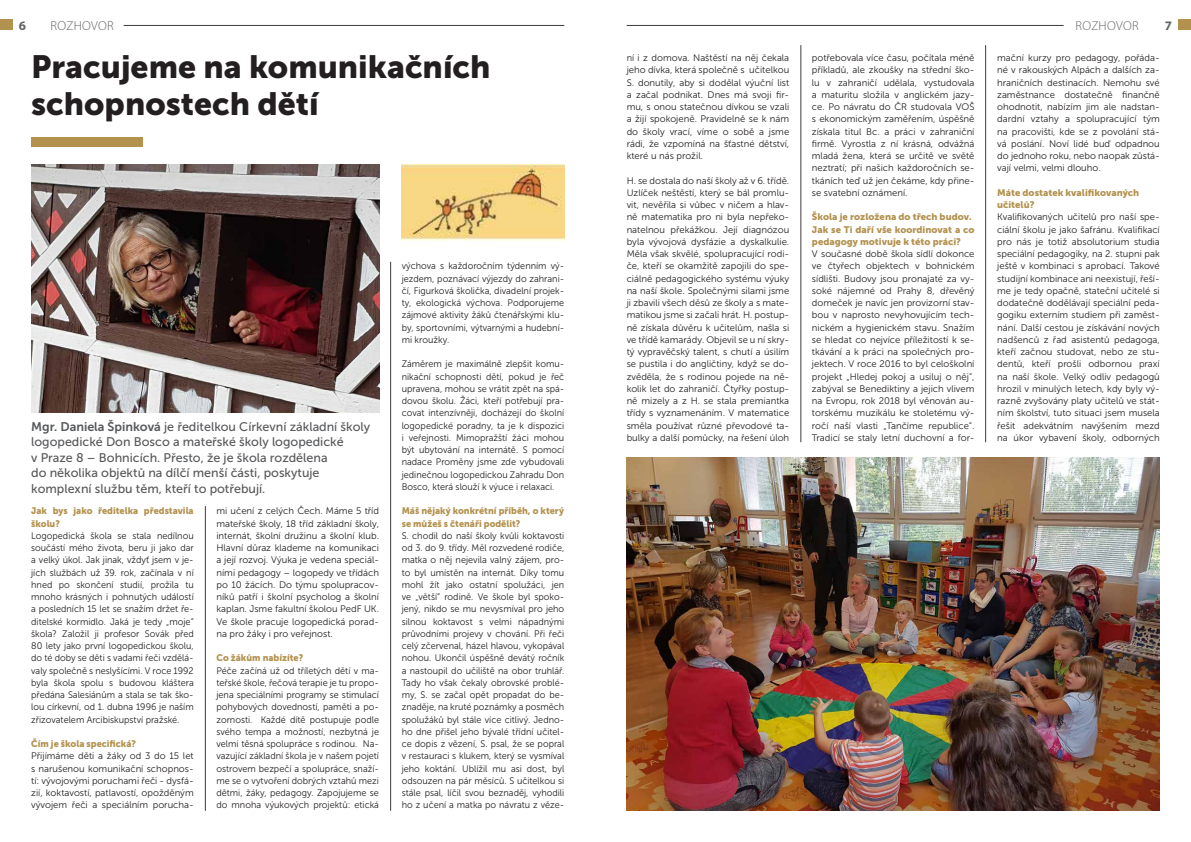
<style>
.page{position:relative;width:1191px;height:842px;background:#fff}
.page>*{position:absolute;margin:0;border:0;box-sizing:border-box;transform-origin:0 0}
.t1{font:32px/37px "Museo Sans 900";color:#231f20}
.t2{font:300 13px "Myriad Pro";letter-spacing:.02em;color:#636366}
.t3{font:700 13px "Myriad Pro";color:#636366}
.t4{font:12.5px/15.5px "Museo Sans 500";color:#57585a}
.t5{font:9.5px/12.2px "Museo Sans 300";color:#231f20;text-align:justify}
.t6{font:9.5px/12.2px "Museo Sans 300";color:#231f20;text-align:justify;scale:.96 1}
.t7{font:9.5px/12.2px "Museo Sans 900";color:#b3914e;scale:.96 1}
.t8{font:9.5px/12.2px "Museo Sans 900";color:#b3914e}
.s1{font-family:"Museo Sans 700"}
</style>
<div class="page">
<hr style="left:390px;top:262px;width:1px;height:549px;background:#231f20">
<hr style="left:205px;top:506px;width:1px;height:305px;background:#231f20">
<div style="left:1178px;top:20px;width:13px;height:10px;background:#b3914e"></div>
<hr style="left:124px;top:25px;width:440px;height:1px;background:#231f20">
<hr style="left:626px;top:25px;width:437px;height:1px;background:#231f20">
<div style="left:0;top:20px;width:12px;height:10px;background:#b3914e"></div>
<img style="left:31px;top:165px;width:348px;height:247px">
<div style="left:31px;top:137px;width:112px;height:10px;background:#b3914e"></div>
<hr style="left:985px;top:45px;width:1px;height:397px;background:#231f20">
<hr style="left:800px;top:45px;width:1px;height:397px;background:#231f20">
<img style="left:402px;top:165px;width:162px;height:76px">
<img style="left:626px;top:458px;width:533px;height:353px">
<h2 class="t2" style="left:50px;top:18px;width:65px">ROZHOVOR</h2>
<h2 class="t2" style="left:1075px;top:18px;width:65px">ROZHOVOR</h2>
<h1 class="t1" style="left:31px;top:48px;width:461px">Pracujeme na komunikačních schopnostech dětí</h1>
<h2 class="t3" style="left:19px;top:17px;width:9px">6</h2>
<h2 class="t3" style="left:1164px;top:17px;width:9px">7</h2>
<p class="t6" style="left:626px;top:52px;width:171px">ní i z domova. Naštěstí na něj čekala jeho dívka, která společně s učitelkou S. donutily, aby si dodělal výuční list a začal podnikat. Dnes má svoji fir&shy;mu, s onou statečnou dívkou se vzali a žijí spokojeně. Pravidelně se k nám do školy vrací, víme o sobě a jsme rádi, že vzpomíná na šťastné dětství, které u nás prožil.</p>
<p class="t5" style="left:626px;top:174px;width:164px">H. se dostala do naší školy až v 6. třídě.<br>Uzlíček neštěstí, který se bál promlu&shy;vit, nevěřila si vůbec v ničem a hlav&shy;ně matematika pro ni byla nepřeko&shy;natelnou překážkou. Její diagnózou byla vývojová dysfázie a dyskalkulie.<br>Měla však skvělé, spolupracující rodi&shy;če, kteří se okamžitě zapojili do spe&shy;ciálně pedagogického systému výuky na naší škole. Společnými silami jsme ji zbavili všech děsů ze školy a s mate&shy;matikou jsme si začali hrát. H. postup&shy;ně získala důvěru k učitelům, našla si ve třídě kamarády. Objevil se u ní skry&shy;tý vypravěčský talent, s chutí a úsilím se pustila i do angličtiny, když se do&shy;zvěděla, že s rodinou pojede na ně&shy;kolik let do zahraničí. Čtyřky postup&shy;ně mizely a z H. se stala premiantka třídy s vyznamenáním. V matematice směla používat různé převodové ta&shy;bulky a další pomůcky, na řešení úloh</p>
<p class="t5" style="left:997px;top:52px;width:164px">mační kurzy pro pedagogy, pořáda&shy;né v rakouských Alpách a dalších za&shy;hraničních destinacích. Nemohu své zaměstnance dostatečně finančně ohodnotit, nabízím jim ale nadstan&shy;dardní vztahy a spolupracující tým na pracovišti, kde se z povolání stá&shy;vá poslání. Noví lidé buď odpadnou do jednoho roku, nebo naopak zůstá&shy;vají velmi, velmi dlouho.</p>
<p class="t8" style="left:997px;top:186px;width:143px">Máte dostatek kvalifikovaných učitelů?</p>
<p class="t5" style="left:997px;top:211px;width:164px">Kvalifikovaných učitelů pro naší spe&shy;ciální školu je jako šafránu. Kvalifikací pro nás je totiž absolutorium studia speciální pedagogiky, na 2. stupni pak ještě v kombinaci s aprobací. Takové studijní kombinace ani neexistují, řeší&shy;me je tedy opačně, stateční učitelé si dodatečně dodělávají speciální peda&shy;gogiku externím studiem při zaměst&shy;nání. Další cestou je získávání nových nadšenců z řad asistentů pedagoga, kteří začnou studovat, nebo ze stu&shy;dentů, kteří prošli odbornou praxí na naší škole. Velký odliv pedagogů hrozil v minulých letech, kdy byly vý&shy;razně zvyšovány platy učitelů ve stát&shy;ním školství, tuto situaci jsem musela řešit adekvátním navýšením mezd na úkor vybavení školy, odborných</p>
<p class="t5" style="left:812px;top:52px;width:164px">potřebovala více času, počítala méně příkladů, ale zkoušky na střední ško&shy;lu v zahraničí udělala, vystudovala a maturitu složila v anglickém jazy&shy;ce. Po návratu do ČR studovala VOŠ s ekonomickým zaměřením, úspěšně získala titul Bc. a práci v zahraniční firmě. Vyrostla z ní krásná, odvážná mladá žena, která se určitě ve světě neztratí; při našich každoročních se&shy;tkáních teď už jen čekáme, kdy přine&shy;se svatební oznámení.</p>
<p class="t8" style="left:812px;top:211px;width:164px">Škola je rozložena do třech budov.<br>Jak se Ti daří vše koordinovat a co pedagogy motivuje k této práci?</p>
<p class="t5" style="left:812px;top:248px;width:164px">V současné době škola sídlí dokonce ve čtyřech objektech v bohnickém sídlišti. Budovy jsou pronajaté za vy&shy;soké nájemné od Prahy 8, dřevěný domeček je navíc jen provizorní stav&shy;bou v naprosto nevyhovujícím tech&shy;nickém a hygienickém stavu. Snažím se hledat co nejvíce příležitostí k se&shy;tkávání a k práci na společných pro&shy;jektech. V roce 2016 to byl celoškolní projekt „Hledej pokoj a usiluj o něj“, zabýval se Benediktiny a jejich vlivem na Evropu, rok 2018 byl věnován au&shy;torskému muzikálu ke stoletému vý&shy;ročí naší vlasti „Tančíme republice“.<br>Tradicí se staly letní duchovní a for-</p>
<p class="t6" style="left:402px;top:260px;width:171px">výchova s každoročním týdenním vý&shy;jezdem, poznávací výjezdy do zahrani&shy;čí, Figurková školička, divadelní projek&shy;ty, ekologická výchova. Podporujeme zájmové aktivity žáků čtenářskými klu&shy;by, sportovními, výtvarnými a hudební&shy;mi kroužky.</p>
<p class="t6" style="left:402px;top:358px;width:171px">Záměrem je maximálně zlepšit komu&shy;nikační schopnosti dětí, pokud je řeč upravena, mohou se vrátit zpět na spá&shy;dovou školu. Žáci, kteří potřebují pra&shy;covat intenzívněji, docházejí do školní logopedické poradny, ta je k dispozici i veřejnosti. Mimopražští žáci mohou být ubytování na internátě. S pomocí nadace Proměny jsme zde vybudovali jedinečnou logopedickou Zahradu Don Bosco, která slouží k výuce i relaxaci.</p>
<p class="t7" style="left:402px;top:505px;width:171px">Máš nějaký konkrétní příběh, o který se můžeš s čtenáři podělit?</p>
<p class="t6" style="left:402px;top:530px;width:171px">S. chodil do naší školy kvůli koktavosti od 3. do 9. třídy. Měl rozvedené rodiče, matka o něj nejevila valný zájem, pro&shy;to byl umístěn na internát. Díky tomu mohl žít jako ostatní spolužáci, jen ve „větší“ rodině. Ve škole byl spoko&shy;jený, nikdo se mu nevysmíval pro jeho silnou koktavost s velmi nápadnými průvodními projevy v chování. Při řeči celý zčervenal, házel hlavou, vykopával nohou. Ukončil úspěšně devátý ročník a nastoupil do učiliště na obor truhlář.<br>Tady ho však čekaly obrovské problé&shy;my, S. se začal opět propadat do be&shy;znaděje, na kruté poznámky a posměch spolužáků byl stále více citlivý. Jedno&shy;ho dne přišel jeho bývalé třídní učitel&shy;ce dopis z vězení, S. psal, že se popral v restauraci s klukem, který se vysmíval jeho koktání. Ublížil mu asi dost, byl odsouzen na pár měsíců. S učitelkou si stále psal, líčil svou beznaděj, vyhodili ho z učení a matka po návratu z věze-</p>
<p class="t4" style="left:31px;top:419px;width:340px"><span class="s1">Mgr. Daniela Špinková</span> je ředitelkou Církevní základní školy logopedické Don Bosco a mateřské školy logopedické<br>v Praze 8 – Bohnicích. Přesto, že je škola rozdělena<br>do několika objektů na dílčí menší části, poskytuje komplexní službu těm, kteří to potřebují.</p>
<p class="t5" style="left:216px;top:505px;width:164px">mi učení z celých Čech. Máme 5 tříd mateřské školy, 18 tříd základní školy, internát, školní družinu a školní klub.<br>Hlavní důraz klademe na komunikaci a její rozvoj. Výuka je vedena speciál&shy;ními pedagogy – logopedy ve třídách po 10 žácích. Do týmu spolupracov&shy;níků patří i školní psycholog a školní kaplan. Jsme fakultní školou PedF UK.<br>Ve škole pracuje logopedická porad&shy;na pro žáky i pro veřejnost.</p>
<p class="t7" style="left:216px;top:652px;width:92px">Co žákům nabízíte?</p>
<p class="t6" style="left:216px;top:664px;width:171px">Péče začíná už od tříletých dětí v ma&shy;teřské škole, řečová terapie je tu propo&shy;jena speciálními programy se stimulací pohybových dovedností, paměti a po&shy;zornosti. Každé dítě postupuje podle svého tempa a možností, nezbytná je velmi těsná spolupráce s rodinou. Na&shy;vazující základní škola je v našem pojetí ostrovem bezpečí a spolupráce, snaží&shy;me se o vytvoření dobrých vztahů mezi dětmi, žáky, pedagogy. Zapojujeme se do mnoha výukových projektů: etická</p>
<p class="t7" style="left:31px;top:505px;width:171px">Jak bys jako ředitelka představila školu?</p>
<p class="t6" style="left:31px;top:530px;width:171px">Logopedická škola se stala nedílnou součástí mého života, beru ji jako dar a velký úkol. Jak jinak, vždyť jsem v je&shy;jích službách už 39. rok, začínala v ní hned po skončení studií, prožila tu mnoho krásných i pohnutých událostí a posledních 15 let se snažím držet ře&shy;ditelské kormidlo. Jaká je tedy „moje“ škola? Založil ji profesor Sovák před 80 lety jako první logopedickou školu, do té doby se děti s vadami řeči vzdělá&shy;valy společně s neslyšícími. V roce 1992 byla škola spolu s budovou kláštera předána Salesiánům a stala se tak ško&shy;lou církevní, od 1. dubna 1996 je naším zřizovatelem Arcibiskupství pražské.</p>
<p class="t7" style="left:31px;top:738px;width:111px">Čím je škola specifická?</p>
<p class="t5" style="left:31px;top:750px;width:164px">Přijímáme děti a žáky od 3 do 15 let s narušenou komunikační schopnos&shy;tí: vývojovými poruchami řeči - dysfá&shy;zií, koktavostí, patlavostí, opožděným vývojem řeči a speciálním porucha-</p>
</div>
